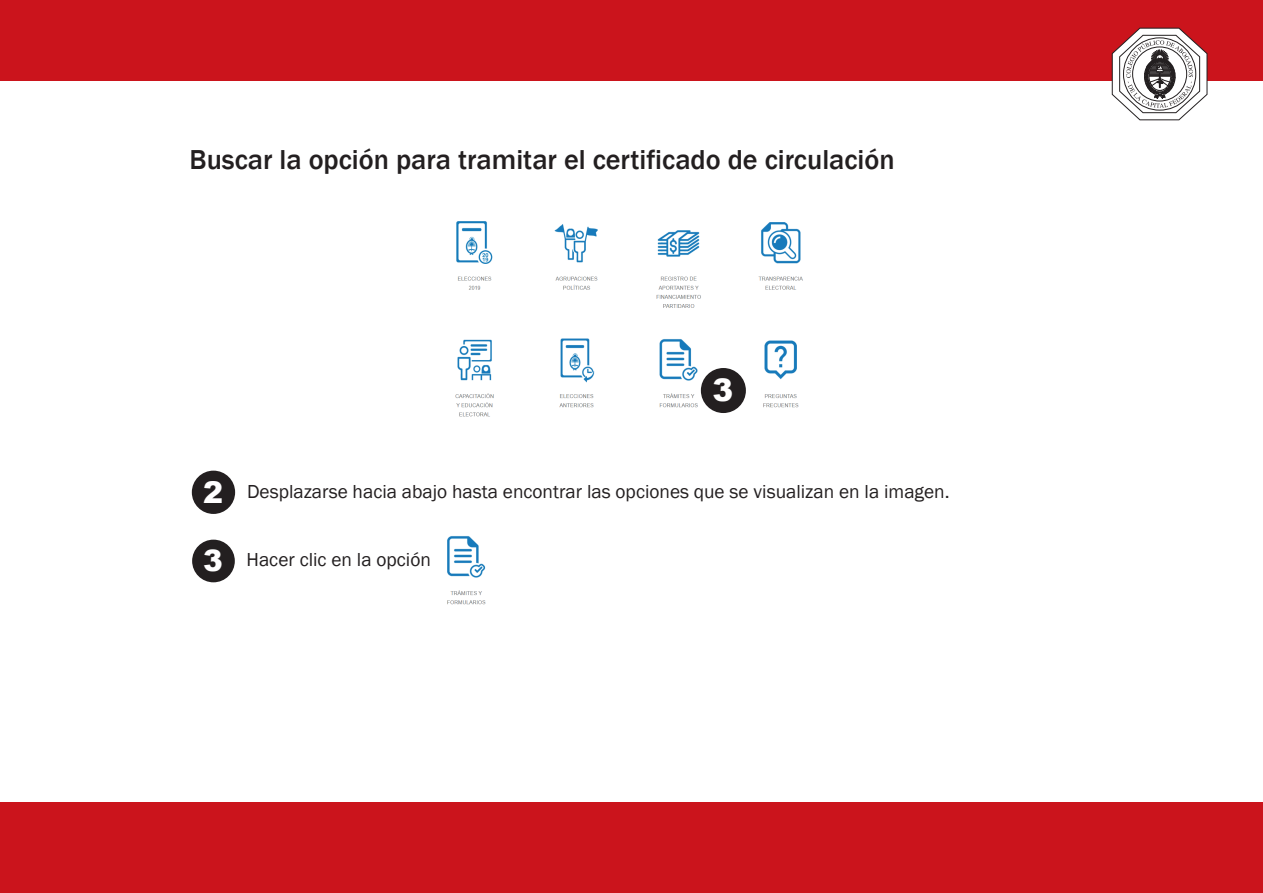
<style>
.page{position:relative;width:1263px;height:893px;background:#fff}
.page>*{position:absolute;margin:0;border:0;box-sizing:border-box;transform-origin:0 0}
.t1{font:900 31.2px "Arial";color:#fff}
.t2{font:900 29.55px "Arial";color:#fff}
.t3{font:500 28.2px "Franklin Gothic";color:#231f20}
.t4{font:19.35px "Franklin Gothic";color:#231f20}
.s1{font-family:"Arial";font-weight:900;font-size:30px;color:#fff}
</style>
<div class="page">
<img style="left:455px;top:221px;width:348px;height:196px">
<div style="left:0;top:802px;width:1263px;height:91px;background:#cb141c"></div>
<div style="left:0;top:0;width:1263px;height:81px;background:#cb141c"></div>
<svg style="left:1111px;top:27px;width:97px;height:94px"></svg>
<div style="left:192px;top:540px;width:43px;height:42px;background:#231f20;border-radius:50%"></div>
<div style="left:192px;top:471px;width:43px;height:43px;background:#231f20;border-radius:50%"></div>
<div style="left:701px;top:368px;width:45px;height:45px;background:#231f20;border-radius:50%"></div>
<img style="left:447px;top:536px;width:39px;height:69px">
<h3 class="t3" style="left:190px;top:142px;width:707px">Buscar la opción para tramitar el certificado de circulación</h3>
<h1 class="t1" style="left:712px;top:368px;width:22px">3</h1>
<p class="t4" style="left:203px;top:480px;width:748px"><span class="s1">2</span> Desplazarse hacia abajo hasta encontrar las opciones que se visualizan en la imagen.</p>
<h2 class="t2" style="left:203px;top:539px;width:21px">3</h2>
<p class="t4" style="left:247px;top:548px;width:186px">Hacer clic en la opción</p>
</div>
